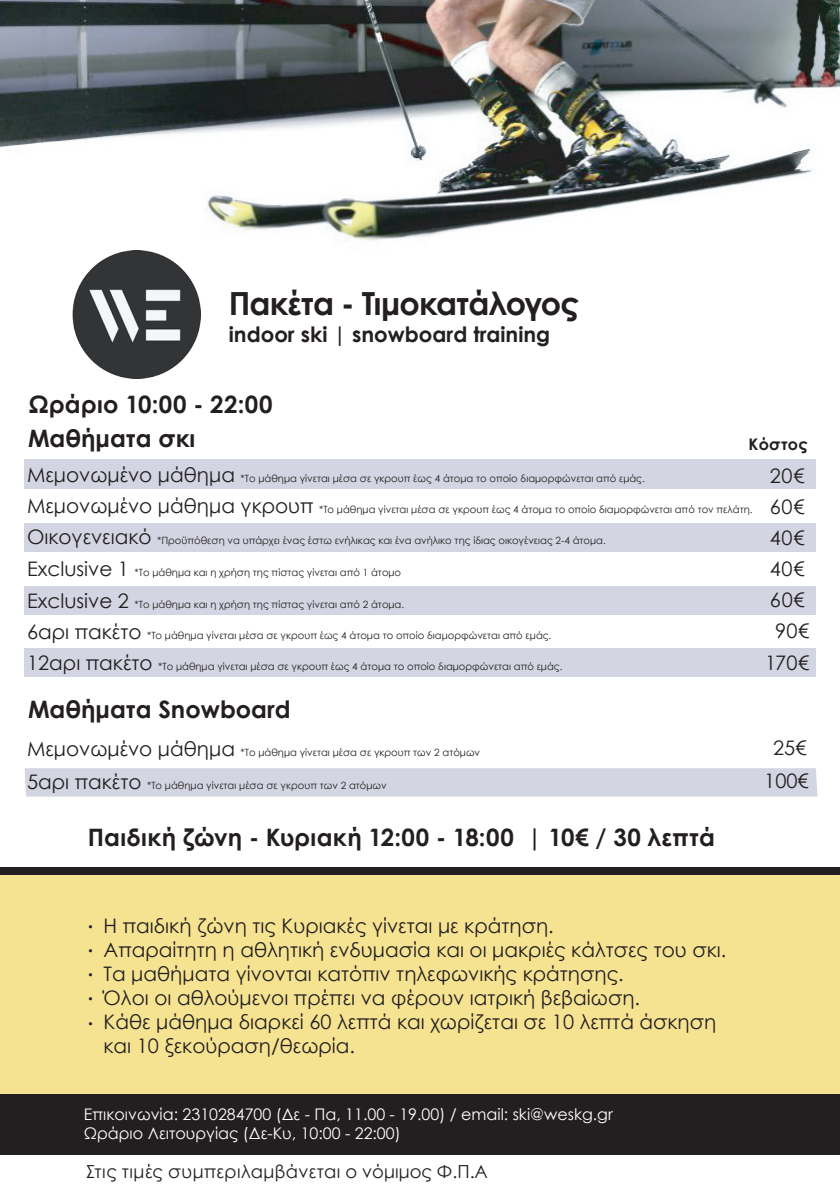
<style>
.page{position:relative;width:840px;height:1191px;background:#fff}
.page>*{position:absolute;margin:0;border:0;box-sizing:border-box;transform-origin:0 0}
.t1{font:700 31.8px "Century Gothic";letter-spacing:-.03em;color:#231f20}
.t2{font:700 24px/34px "Century Gothic";color:#231f20}
.t3{font:700 21.2px "Century Gothic";color:#231f20}
.t4{font:20px/24px "Century Gothic";color:#231f20}
.t5{font:20px/31.2px "Century Gothic";letter-spacing:.025em;color:#231f20;text-align:center}
.t6{font:700 20px/24px "Century Gothic";color:#231f20;text-align:justify}
.t7{font:18px "Century Gothic";letter-spacing:.02em;color:#231f20}
.t8{font:16px/19.2px "Century Gothic";color:#fff}
.t9{font:700 16px "Century Gothic";letter-spacing:.015em;color:#231f20}
.t10{font:10px "Century Gothic";color:#231f20}
.s1{font-size:20px}
</style>
<div class="page">
<div style="left:0;top:868px;width:839px;height:230px;background:#f6e392"></div>
<div style="left:0;top:867px;width:839px;height:7px;background:#231f20"></div>
<img style="left:0;top:0;width:839px;height:251px">
<div style="left:25px;top:459px;width:790px;height:30px;background:#d4d5e2"></div>
<div style="left:25px;top:523px;width:790px;height:29px;background:#d4d5e2"></div>
<div style="left:25px;top:586px;width:790px;height:29px;background:#d4d5e2"></div>
<div style="left:25px;top:648px;width:790px;height:29px;background:#d4d5e2"></div>
<div style="left:25px;top:768px;width:792px;height:28px;background:#d4d5e2"></div>
<div style="left:0;top:1094px;width:839px;height:61px;background:#231f20"></div>
<img style="left:72px;top:251px;width:128px;height:128px">
<h1 class="t1" style="left:229px;top:280px;width:351px">Πακέτα - Τιμοκατάλογος</h1>
<h3 class="t3" style="left:229px;top:318px;width:323px">indoor ski | snowboard training</h3>
<h2 class="t2" style="left:28px;top:386px;width:246px">Ωράριο 10:00 - 22:00<br>Μaθήματα σκι</h2>
<h3 class="t9" style="left:748px;top:432px;width:61px">Κόστος</h3>
<p class="t10" style="left:27px;top:472px;width:619px"><span class="s1">Μεμονωμένο μάθημα</span> *Το μάθημα γίνεται μέσα σε γκρουπ έως 4 άτομα το οποίο διαμορφώνεται από εμάς.</p>
<p class="t10" style="left:27px;top:502px;width:726px"><span class="s1">Μεμονωμένο μάθημα γκρουπ</span> *Το μάθημα γίνεται μέσα σε γκρουπ έως 4 άτομα το οποίο διαμορφώνεται από τον πελάτη.</p>
<p class="t10" style="left:27px;top:533px;width:580px"><span class="s1">Οικογενειακό</span> *Προϋπόθεση να υπάρχει ένας έστω ενήλικας και ένα ανήλικο της ίδιας οικογένειας 2-4 άτομα.</p>
<p class="t10" style="left:27px;top:565px;width:375px"><span class="s1">Exclusive 1</span> *Το μάθημα και η χρήση της πίστας γίνεται από 1 άτομο</p>
<p class="t10" style="left:27px;top:597px;width:378px"><span class="s1">Exclusive 2</span> *Το μάθημα και η χρήση της πίστας γίνεται από 2 άτομα.</p>
<p class="t10" style="left:27px;top:628px;width:525px"><span class="s1">6αρι πακέτο</span> *Το μάθημα γίνεται μέσα σε γκρουπ έως 4 άτομα το οποίο διαμορφώνεται από εμάς.</p>
<p class="t10" style="left:27px;top:659px;width:536px"><span class="s1">12αρι πακέτο</span> *Το μάθημα γίνεται μέσα σε γκρουπ έως 4 άτομα το οποίο διαμορφώνεται από εμάς.</p>
<h2 class="t2" style="left:28px;top:691px;width:264px">Μaθήματα Snowboard</h2>
<p class="t10" style="left:27px;top:745px;width:454px"><span class="s1">Μεμονωμένο μάθημα</span> *Το μάθημα γίνεται μέσα σε γκρουπ των 2 ατόμων</p>
<p class="t10" style="left:27px;top:778px;width:361px"><span class="s1">5αρι πακέτο</span> *Το μάθημα γίνεται μέσα σε γκρουπ των 2 ατόμων</p>
<h2 class="t2" style="left:88px;top:819px;width:628px">Παιδική ζώνη - Κυριακή 12:00 - 18:00 | 10€ / 30 λεπτά</h2>
<h3 class="t5" style="left:764px;top:459px;width:45px">20€<br>60€<br>40€<br>40€<br>60€<br>90€<br>170€</h3>
<h3 class="t4" style="left:772px;top:735px;width:35px">25€</h3>
<h3 class="t4" style="left:763px;top:768px;width:46px">100€</h3>
<h3 class="t6" style="left:88px;top:908px;width:7px">. . . . .</h3>
<p class="t4" style="left:103px;top:913px;width:624px">Η παιδική ζώνη τις Κυριακές γίνεται με κράτηση.<br>Απαραίτητη η αθλητική ενδυμασία και οι μακριές κάλτσες του σκι.<br>Τα μαθήματα γίνονται κατόπιν τηλεφωνικής κράτησης.<br>Όλοι οι αθλούμενοι πρέπει να φέρουν ιατρική βεβαίωση.<br>Κάθε μάθημα διαρκεί 60 λεπτά και χωρίζεται σε 10 λεπτά άσκηση και 10 ξεκούραση/θεωρία.</p>
<h3 class="t8" style="left:84px;top:1104px;width:530px">Επικοινωνία: 2310284700 (Δε - Πα, 11.00 - 19.00) / email: ski@weskg.gr<br>Ωράριο Λειτουργίας (Δε-Κυ, 10:00 - 22:00)</h3>
<h3 class="t7" style="left:86px;top:1158px;width:403px">Στις τιμές συμπεριλαμβάνεται ο νόμιμος Φ.Π.Α</h3>
</div>
